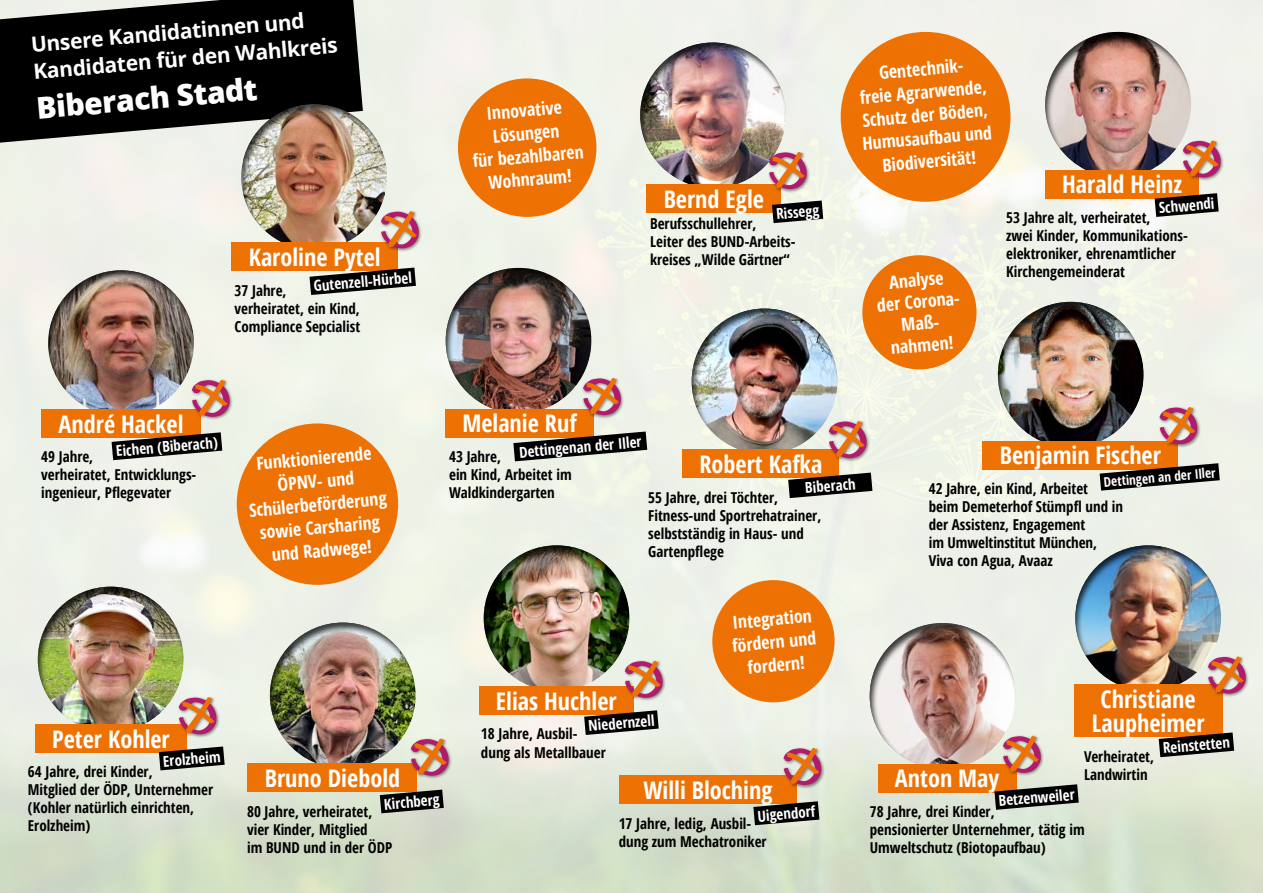
<style>
.page{position:relative;width:1263px;height:893px;background:#fff}
.page>*{position:absolute;margin:0;border:0;box-sizing:border-box;transform-origin:0 0}
.t1{font:800 30px "Open Sans";color:#fff}
.t2{font:700 condensed 24.3px/24px "Open Sans";color:#fff;text-align:center}
.t3{font:700 21px/27px "Open Sans";color:#fff}
.t4{font:700 condensed 18px/23.1px "Open Sans";color:#fff;text-align:center}
.t5{font:700 condensed 15px/18px "Open Sans";color:#000}
.t6{font:700 condensed 15px "Open Sans";color:#fff}
.t7{font:700 condensed 13.35px "Open Sans";color:#fff}
</style>
<div class="page">
<div style="left:0;top:0;width:1263px;height:459px;background:#f0f2e9"></div>
<img style="left:0;top:459px;width:1263px;height:434px">
<div style="left:258px;top:611px;width:172px;height:158px;background:#000;opacity:.75"></div>
<div style="left:248px;top:763px;width:169px;height:29px;background:#ee7203"></div>
<div style="left:410px;top:737px;width:42px;height:42px;background:#000;opacity:.45"></div>
<svg style="left:411px;top:739px;width:38px;height:37px"></svg>
<svg style="left:380px;top:790px;width:64px;height:23px"></svg>
<div style="left:471px;top:534px;width:173px;height:157px;background:#000;opacity:.75"></div>
<div style="left:479px;top:686px;width:155px;height:29px;background:#ee7203"></div>
<div style="left:624px;top:659px;width:42px;height:42px;background:#000;opacity:.45"></div>
<svg style="left:625px;top:661px;width:38px;height:37px"></svg>
<svg style="left:584px;top:710px;width:75px;height:25px;background:#433628"></svg>
<div style="left:985px;top:290px;width:173px;height:158px;background:#000;opacity:.75"></div>
<div style="left:983px;top:441px;width:195px;height:28px;background:#ee7203"></div>
<div style="left:1158px;top:406px;width:43px;height:42px;background:#000;opacity:.45"></div>
<svg style="left:1159px;top:407px;width:38px;height:37px"></svg>
<svg style="left:1100px;top:463px;width:120px;height:28px;background:#5d4c3a"></svg>
<div style="left:433px;top:256px;width:173px;height:158px;background:#000;opacity:.75"></div>
<div style="left:445px;top:409px;width:149px;height:29px;background:#ee7203"></div>
<div style="left:582px;top:377px;width:43px;height:42px;background:#000;opacity:.45"></div>
<svg style="left:583px;top:378px;width:38px;height:37px"></svg>
<svg style="left:513px;top:432px;width:134px;height:29px;background:#584b3a"></svg>
<div style="left:1033px;top:21px;width:172px;height:157px;background:#000;opacity:.75"></div>
<div style="left:1045px;top:170px;width:154px;height:29px;background:#ee7203"></div>
<div style="left:1181px;top:139px;width:43px;height:42px;background:#000;opacity:.45"></div>
<svg style="left:1183px;top:140px;width:38px;height:38px"></svg>
<svg style="left:1155px;top:193px;width:64px;height:24px;background:#3c2f22"></svg>
<svg style="left:0;top:0;width:363px;height:143px;background:#181817"></svg>
<div style="left:619px;top:775px;width:178px;height:29px;background:#ee7203"></div>
<svg style="left:753px;top:801px;width:66px;height:24px;background:#393024"></svg>
<div style="left:782px;top:747px;width:43px;height:42px;background:#000;opacity:.45"></div>
<svg style="left:783px;top:748px;width:38px;height:37px"></svg>
<div style="left:25px;top:575px;width:173px;height:158px;background:#000;opacity:.75"></div>
<div style="left:35px;top:724px;width:152px;height:29px;background:#ee7203"></div>
<svg style="left:159px;top:746px;width:66px;height:24px;background:#3b3125"></svg>
<div style="left:177px;top:696px;width:43px;height:42px;background:#000;opacity:.45"></div>
<svg style="left:179px;top:697px;width:38px;height:37px"></svg>
<div style="left:36px;top:259px;width:172px;height:157px;background:#000;opacity:.75"></div>
<div style="left:41px;top:409px;width:160px;height:29px;background:#ee7203"></div>
<svg style="left:112px;top:432px;width:110px;height:28px;background:#52412f"></svg>
<div style="left:191px;top:378px;width:42px;height:42px;background:#000;opacity:.45"></div>
<svg style="left:192px;top:380px;width:38px;height:37px"></svg>
<div style="left:229px;top:93px;width:172px;height:157px;background:#000;opacity:.75"></div>
<div style="left:232px;top:243px;width:166px;height:28px;background:#ee7203"></div>
<div style="left:380px;top:210px;width:42px;height:42px;background:#000;opacity:.45"></div>
<svg style="left:381px;top:211px;width:38px;height:37px"></svg>
<svg style="left:309px;top:268px;width:107px;height:27px;background:#4f463a"></svg>
<div style="left:679px;top:297px;width:172px;height:158px;background:#000;opacity:.75"></div>
<div style="left:682px;top:449px;width:157px;height:29px;background:#ee7203"></div>
<svg style="left:788px;top:473px;width:84px;height:25px;background:#413528"></svg>
<div style="left:828px;top:420px;width:42px;height:42px;background:#000;opacity:.45"></div>
<svg style="left:829px;top:421px;width:38px;height:37px"></svg>
<div style="left:857px;top:612px;width:172px;height:157px;background:#000;opacity:.75"></div>
<div style="left:878px;top:764px;width:138px;height:29px;background:#ee7203"></div>
<svg style="left:994px;top:784px;width:85px;height:26px;background:#453f34"></svg>
<div style="left:1002px;top:734px;width:42px;height:42px;background:#000;opacity:.45"></div>
<svg style="left:1003px;top:736px;width:38px;height:37px"></svg>
<div style="left:628px;top:31px;width:172px;height:158px;background:#000;opacity:.75"></div>
<div style="left:647px;top:184px;width:134px;height:29px;background:#ee7203"></div>
<div style="left:768px;top:151px;width:42px;height:42px;background:#000;opacity:.45"></div>
<svg style="left:769px;top:152px;width:38px;height:37px"></svg>
<svg style="left:772px;top:201px;width:51px;height:22px"></svg>
<div style="left:1063px;top:534px;width:172px;height:157px;background:#000;opacity:.75"></div>
<div style="left:1074px;top:684px;width:148px;height:53px;background:#ee7203"></div>
<svg style="left:1159px;top:732px;width:75px;height:25px;background:#403121"></svg>
<div style="left:1207px;top:655px;width:42px;height:42px;background:#000;opacity:.45"></div>
<svg style="left:1208px;top:656px;width:38px;height:38px"></svg>
<div style="left:458px;top:78px;width:138px;height:139px;background:#ee7203;border-radius:50%"></div>
<div style="left:841px;top:32px;width:169px;height:170px;background:#ee7203;border-radius:50%"></div>
<div style="left:712px;top:580px;width:122px;height:122px;background:#ee7203;border-radius:50%"></div>
<div style="left:237px;top:423px;width:161px;height:162px;background:#ee7203;border-radius:50%"></div>
<div style="left:862px;top:255px;width:114px;height:114px;background:#ee7203;border-radius:50%"></div>
<h3 class="t3" style="left:30px;top:31px;width:307px;rotate:-5deg">Unsere Kandidatinnen und<br>Kandidaten für den Wahlkreis</h3>
<h1 class="t1" style="left:35px;top:85px;width:223px;rotate:-5deg">Biberach Stadt</h1>
<h2 class="t2" style="left:249px;top:245px;width:134px">Karoline Pytel</h2>
<p class="t5" style="left:235px;top:281px;width:127px">37 Jahre,<br>verheiratet, ein Kind,<br>Compliance Sepcialist</p>
<p class="t6" style="left:313px;top:275px;width:100px;rotate:-5deg">Gutenzell-Hürbel</p>
<p class="t4" style="left:468px;top:103px;width:113px;rotate:-5deg">Innovative<br>Lösungen<br>für bezahlbaren<br>Wohnraum!</p>
<h2 class="t2" style="left:664px;top:186px;width:102px">Bernd Egle</h2>
<p class="t5" style="left:650px;top:214px;width:147px">Berufsschullehrer,<br>Leiter des BUND-Arbeits&shy;kreises „Wilde Gärtner“</p>
<p class="t6" style="left:775px;top:204px;width:44px;rotate:-5deg">Rissegg</p>
<p class="t4" style="left:855px;top:63px;width:131px;rotate:-5deg">Gentechnik-<br>freie Agrarwende,<br>Schutz der Böden,<br>Humusaufbau und<br>Biodiversität!</p>
<p class="t4" style="left:874px;top:272px;width:88px;line-height:21.8px;rotate:-5deg">Analyse<br>der Corona-<br>Maß&shy;nahmen!</p>
<h2 class="t2" style="left:1062px;top:172px;width:121px">Harald Heinz</h2>
<p class="t5" style="left:1006px;top:208px;width:183px">53 Jahre alt, verheiratet,<br>zwei Kinder, Kommunikations&shy;elektroniker, ehrenamtlicher<br>Kirchengemeinderat</p>
<p class="t6" style="left:1158px;top:197px;width:57px;rotate:-5deg">Schwendi</p>
<h2 class="t2" style="left:59px;top:411px;width:126px">André Hackel</h2>
<p class="t6" style="left:115px;top:441px;width:103px;rotate:-5deg">Eichen (Biberach)</p>
<p class="t5" style="left:41px;top:448px;width:157px">49 Jahre,<br>verheiratet, Entwicklungs&shy;ingenieur, Pflegevater</p>
<h2 class="t2" style="left:52px;top:726px;width:119px">Peter Kohler</h2>
<p class="t5" style="left:28px;top:763px;width:187px">64 Jahre, drei Kinder,<br>Mitglied der ÖDP, Unternehmer (Kohler natürlich einrichten,<br>Erolzheim)</p>
<p class="t6" style="left:162px;top:751px;width:59px;rotate:-5deg">Erolzheim</p>
<p class="t4" style="left:244px;top:452px;width:139px;rotate:-5deg">Funktionierende<br>ÖPNV- und<br>Schülerbeförderung sowie Carsharing und Radwege!</p>
<h2 class="t2" style="left:462px;top:411px;width:116px">Melanie Ruf</h2>
<p class="t5" style="left:449px;top:447px;width:124px">43 Jahre,<br>ein Kind, Arbeitet im<br>Waldkindergarten</p>
<p class="t6" style="left:518px;top:442px;width:124px;rotate:-5deg">Dettingenan der Iller</p>
<h2 class="t2" style="left:699px;top:452px;width:124px">Robert Kafka</h2>
<p class="t5" style="left:648px;top:488px;width:175px">55 Jahre, drei Töchter,<br>Fitness-und Sportrehatrainer, selbstständig in Haus- und<br>Gartenpflege</p>
<p class="t6" style="left:804px;top:477px;width:52px;rotate:-5deg">Biberach</p>
<h2 class="t2" style="left:1000px;top:443px;width:163px">Benjamin Fischer</h2>
<p class="t5" style="left:929px;top:479px;width:196px">42 Jahre, ein Kind, Arbeitet<br>beim Demeterhof Stümpfl und in der Assistenz, Engagement<br>im Umweltinstitut München,<br>Viva con Agua, Avaaz</p>
<p class="t7" style="left:1103px;top:473px;width:114px;rotate:-5deg">Dettingen an der Iller</p>
<h2 class="t2" style="left:265px;top:765px;width:137px">Bruno Diebold</h2>
<p class="t6" style="left:383px;top:794px;width:57px;rotate:-5deg">Kirchberg</p>
<p class="t5" style="left:247px;top:802px;width:147px">80 Jahre, verheiratet, vier Kinder, Mitglied<br>im BUND und in der ÖDP</p>
<h2 class="t2" style="left:496px;top:688px;width:122px">Elias Huchler</h2>
<p class="t5" style="left:481px;top:725px;width:126px">18 Jahre, Ausbil&shy;dung als Metallbauer</p>
<p class="t6" style="left:587px;top:715px;width:68px;rotate:-5deg">Niedernzell</p>
<p class="t4" style="left:729px;top:611px;width:86px;rotate:-5deg">Integration fördern und fordern!</p>
<h2 class="t2" style="left:643px;top:778px;width:131px">Willi Bloching</h2>
<p class="t5" style="left:619px;top:814px;width:149px">17 Jahre, ledig, Ausbil&shy;dung zum Mechatroniker</p>
<p class="t6" style="left:757px;top:806px;width:59px;rotate:-5deg">Uigendorf</p>
<h2 class="t2" style="left:1092px;top:686px;width:114px">Christiane<br>Laupheimer</h2>
<p class="t5" style="left:1084px;top:747px;width:72px">Verheiratet,<br>Landwirtin</p>
<p class="t6" style="left:1162px;top:738px;width:69px;rotate:-5deg">Reinstetten</p>
<h2 class="t2" style="left:895px;top:766px;width:106px">Anton May</h2>
<p class="t6" style="left:998px;top:790px;width:78px;rotate:-5deg">Betzenweiler</p>
<p class="t5" style="left:870px;top:802px;width:216px">78 Jahre, drei Kinder,<br>pensionierter Unternehmer, tätig im<br>Umweltschutz (Biotopaufbau)</p>
</div>
